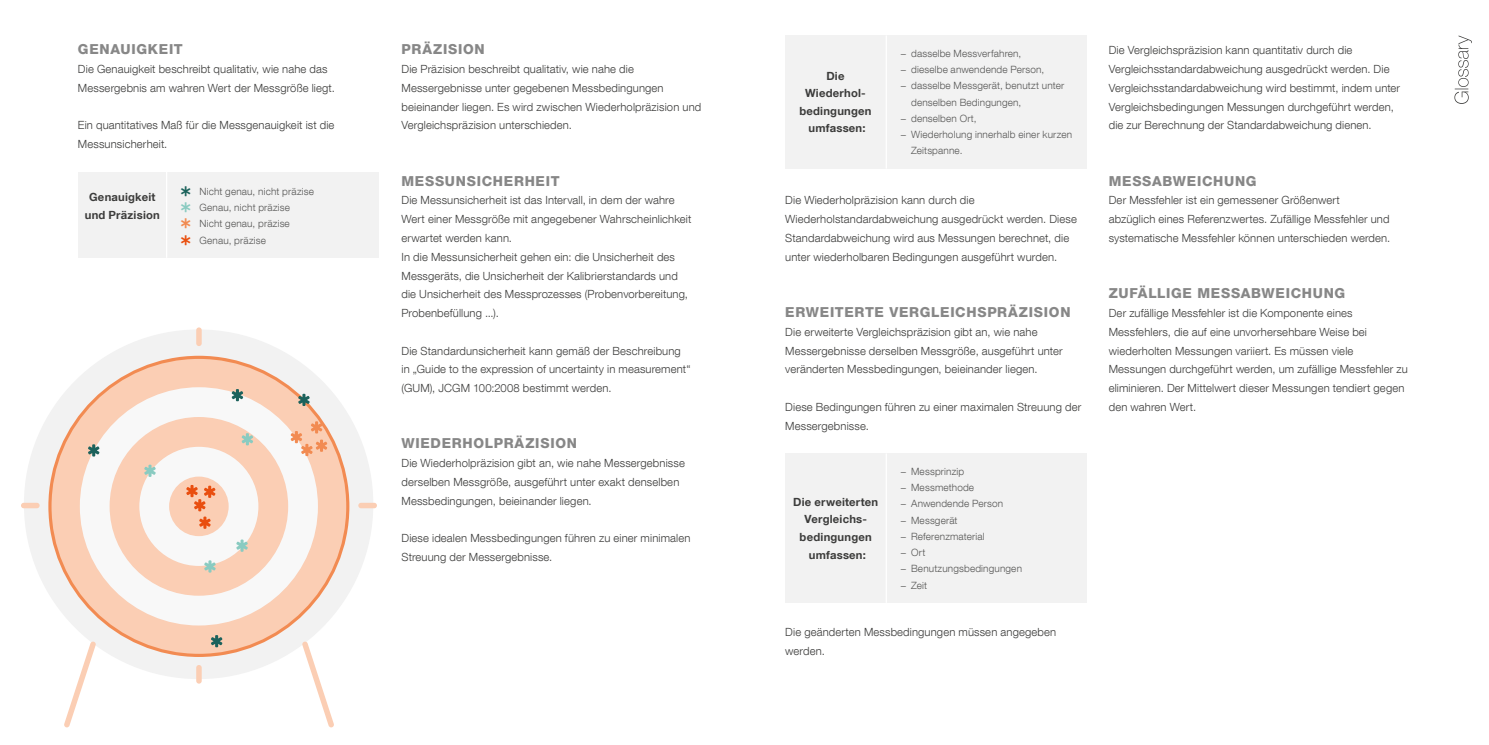
<style>
.page{position:relative;width:1489px;height:745px;background:#fff}
.page>*{position:absolute;margin:0;border:0;box-sizing:border-box;transform-origin:0 0}
.t1{font:800 13.75px "Helvetica Neue LT Com";letter-spacing:.055em;color:#878787}
.t2{font:300 11.25px/18.8px "Helvetica Neue LT Com";letter-spacing:.01em;color:#3c3c3b}
.t3{font:700 11.25px/17.5px "Helvetica Neue LT Com";letter-spacing:.02em;color:#3c3c3b;text-align:center}
.t4{font:300 10px/16.2px "Helvetica Neue LT Com";letter-spacing:.015em;color:#575756}
.s1{font-weight:400;font-stretch:condensed}
</style>
<div class="page">
<div style="left:24px;top:329px;width:349px;height:349px;background:#f2f2f2;border-radius:50%"></div>
<div style="left:21px;top:502px;width:19px;height:6px;background:#fbceb4;border-radius:3px"></div>
<svg style="left:64px;top:656px;width:28px;height:71px"></svg>
<svg style="left:306px;top:656px;width:28px;height:71px"></svg>
<div style="left:196px;top:327px;width:6px;height:19px;background:#fbceb4;border-radius:3px"></div>
<div style="left:196px;top:664px;width:6px;height:19px;background:#fbceb4;border-radius:3px"></div>
<div style="left:358px;top:502px;width:19px;height:6px;background:#fbceb4;border-radius:3px"></div>
<svg style="left:48px;top:355px;width:301px;height:301px"></svg>
<div style="left:52px;top:358px;width:294px;height:295px;background:#fbceb4;border-radius:50%"></div>
<div style="left:80px;top:387px;width:238px;height:238px;background:#f8f8f8;border-radius:50%"></div>
<div style="left:110px;top:417px;width:178px;height:178px;background:#fbceb4;border-radius:50%"></div>
<div style="left:139px;top:446px;width:119px;height:119px;background:#f8f8f8;border-radius:50%"></div>
<div style="left:169px;top:476px;width:60px;height:60px;background:#fbceb4;border-radius:50%"></div>
<svg style="left:290px;top:421px;width:37px;height:35px"></svg>
<svg style="left:186px;top:485px;width:29px;height:43px"></svg>
<svg style="left:241px;top:433px;width:12px;height:12px"></svg>
<svg style="left:236px;top:539px;width:12px;height:12px"></svg>
<svg style="left:144px;top:464px;width:12px;height:12px"></svg>
<svg style="left:204px;top:560px;width:12px;height:12px"></svg>
<svg style="left:211px;top:635px;width:11px;height:12px"></svg>
<svg style="left:88px;top:444px;width:11px;height:12px"></svg>
<svg style="left:231px;top:389px;width:12px;height:12px"></svg>
<svg style="left:298px;top:393px;width:12px;height:13px"></svg>
<svg style="left:1454px;top:35px;width:17px;height:69px"></svg>
<div style="left:78px;top:172px;width:89px;height:86px;background:#f2f2f2"></div>
<div style="left:167px;top:172px;width:212px;height:86px;background:#f2f2f2"></div>
<hr style="left:166px;top:172px;width:1px;height:86px;background:#fff">
<div style="left:785px;top:35px;width:101px;height:133px;background:#f2f2f2"></div>
<div style="left:886px;top:35px;width:200px;height:133px;background:#f2f2f2"></div>
<hr style="left:885px;top:35px;width:1px;height:133px;background:#fff">
<div style="left:785px;top:453px;width:101px;height:149px;background:#f2f2f2"></div>
<div style="left:886px;top:453px;width:200px;height:149px;background:#f2f2f2"></div>
<hr style="left:885px;top:453px;width:1px;height:149px;background:#fff">
<p class="t1" style="left:78px;top:41px;width:106px">GENAUIGKEIT</p>
<p class="t2" style="left:78px;top:59px;width:258px">Die Genauigkeit beschreibt qualitativ, wie nahe das<br>Messergebnis am wahren Wert der Messgröße liegt.</p>
<p class="t2" style="left:78px;top:116px;width:258px">Ein quantitatives Maß für die Messgenauigkeit ist die<br>Messunsicherheit.</p>
<p class="t3" style="left:85px;top:188px;width:77px">Genauigkeit und Präzision</p>
<p class="t4" style="left:199px;top:183px;width:116px">Nicht genau, nicht präzise<br>Genau, nicht präzise<br>Nicht genau, präzise<br>Genau, präzise</p>
<p class="t1" style="left:401px;top:41px;width:85px">PRÄZISION</p>
<p class="t2" style="left:401px;top:59px;width:301px">Die Präzision beschreibt qualitativ, wie nahe die Messergebnisse unter gegebenen Messbedingungen beieinander liegen. Es wird zwischen Wiederholpräzision und Vergleichspräzision unterschieden.</p>
<p class="t1" style="left:401px;top:172px;width:160px">MESSUNSICHERHEIT</p>
<p class="t2" style="left:401px;top:191px;width:291px">Die Messunsicherheit ist das Intervall, in dem der wahre Wert einer Messgröße mit angegebener Wahrscheinlichkeit erwartet werden kann.<br>In die Messunsicherheit gehen ein: die Unsicherheit des Messgeräts, die Unsicherheit der Kalibrierstandards und die Unsicherheit des Messprozesses (Probenvorbereitung, Probenbefüllung ...).</p>
<p class="t2" style="left:401px;top:341px;width:291px">Die Standardunsicherheit kann gemäß der Beschreibung in „Guide to the expression of uncertainty in measurement“ (GUM), JCGM 100:2008 bestimmt werden.</p>
<p class="t1" style="left:401px;top:435px;width:177px">WIEDERHOLPRÄZISION</p>
<p class="t2" style="left:401px;top:453px;width:285px">Die Wiederholpräzision gibt an, wie nahe Messergebnisse derselben Messgröße, ausgeführt unter exakt denselben<br>Messbedingungen, beieinander liegen.</p>
<p class="t2" style="left:401px;top:528px;width:290px">Diese idealen Messbedingungen führen zu einer minimalen<br>Streuung der Messergebnisse.</p>
<p class="t3" style="left:799px;top:67px;width:74px">Die<br>Wiederhol&shy;bedingungen umfassen:</p>
<p class="t4" style="left:900px;top:45px;width:122px"><span class="s1">−</span> dasselbe Messverfahren,</p>
<p class="t4" style="left:900px;top:61px;width:145px"><span class="s1">−</span> dieselbe anwendende Person,</p>
<p class="t4" style="left:900px;top:77px;width:165px"><span class="s1">−</span> dasselbe Messgerät, benutzt unter</p>
<p class="t4" style="left:911px;top:94px;width:112px">denselben Bedingungen,</p>
<p class="t4" style="left:900px;top:110px;width:78px"><span class="s1">−</span> denselben Ort,</p>
<p class="t4" style="left:900px;top:126px;width:173px"><span class="s1">−</span> Wiederholung innerhalb einer kurzen</p>
<p class="t4" style="left:911px;top:142px;width:53px">Zeitspanne.</p>
<p class="t2" style="left:785px;top:191px;width:293px">Die Wiederholpräzision kann durch die Wiederholstandardabweichung ausgedrückt werden. Diese Standardabweichung wird aus Messungen berechnet, die unter wiederholbaren Bedingungen ausgeführt wurden.</p>
<p class="t1" style="left:785px;top:304px;width:287px">ERWEITERTE VERGLEICHSPRÄZISION</p>
<p class="t2" style="left:785px;top:322px;width:279px">Die erweiterte Vergleichspräzision gibt an, wie nahe<br>Messergebnisse derselben Messgröße, ausgeführt unter veränderten Messbedingungen, beieinander liegen.</p>
<p class="t2" style="left:785px;top:397px;width:297px">Diese Bedingungen führen zu einer maximalen Streuung der<br>Messergebnisse.</p>
<p class="t4" style="left:900px;top:462px;width:123px"><span class="s1">−</span> Messprinzip<br><span class="s1">−</span> Messmethode<br><span class="s1">−</span> Anwendende Person<br><span class="s1">−</span> Messgerät<br><span class="s1">−</span> Referenzmaterial<br><span class="s1">−</span> Ort<br><span class="s1">−</span> Benutzungsbedingungen <span class="s1">−</span> Zeit</p>
<p class="t2" style="left:785px;top:622px;width:272px">Die geänderten Messbedingungen müssen angegeben werden.</p>
<p class="t3" style="left:793px;top:492px;width:87px">Die erweiterten<br>Vergleichs&shy;bedingungen umfassen:</p>
<p class="t2" style="left:1108px;top:41px;width:293px">Die Vergleichspräzision kann quantitativ durch die Vergleichsstandardabweichung ausgedrückt werden. Die Vergleichsstandardabweichung wird bestimmt, indem unter Vergleichsbedingungen Messungen durchgeführt werden, die zur Berechnung der Standardabweichung dienen.</p>
<p class="t1" style="left:1108px;top:172px;width:149px">MESSABWEICHUNG</p>
<p class="t2" style="left:1108px;top:191px;width:283px">Der Messfehler ist ein gemessener Größenwert<br>abzüglich eines Referenzwertes. Zufällige Messfehler und systematische Messfehler können unterschieden werden.</p>
<p class="t1" style="left:1108px;top:285px;width:238px">ZUFÄLLIGE MESSABWEICHUNG</p>
<p class="t2" style="left:1108px;top:303px;width:300px">Der zufällige Messfehler ist die Komponente eines Messfehlers, die auf eine unvorhersehbare Weise bei wiederholten Messungen variiert. Es müssen viele Messungen durchgeführt werden, um zufällige Messfehler zu eliminieren. Der Mittelwert dieser Messungen tendiert gegen den wahren Wert.</p>
</div>
